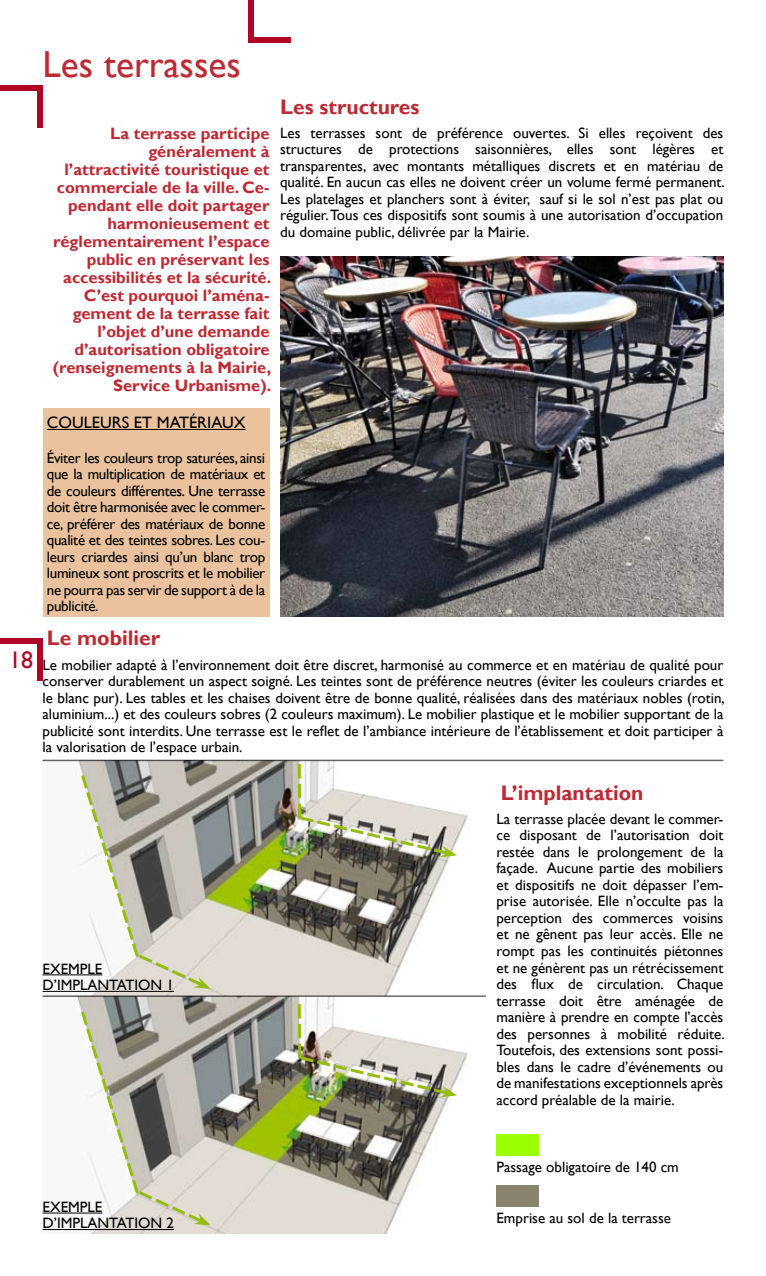
<style>
.page{position:relative;width:766px;height:1276px;background:#fff}
.page>*{position:absolute;margin:0;border:0;box-sizing:border-box;transform-origin:0 0}
.t1{font:37.5px "Gill Sans";color:#bc2a33}
.t2{font:24px "Gill Sans";color:#af0527}
.t3{font:700 21px "Gill Sans";color:#bc2a33}
.t4{font:700 16.5px/18px "Gill Sans";color:#bc2a33;text-align:right}
.t5{font:16.5px "Gill Sans";color:#000}
.t6{font:15px/16.5px "Gill Sans";color:#000;text-align:justify}
</style>
<div class="page">
<img style="left:280px;top:257px;width:443px;height:360px">
<div style="left:43px;top:408px;width:226px;height:209px;background:#eac29e"></div>
<hr style="left:47px;top:429px;width:198px;height:1px;background:#000">
<div style="left:37px;top:638px;width:6px;height:42px;background:#af0527"></div>
<div style="left:0;top:638px;width:43px;height:5px;background:#af0527"></div>
<div style="left:248px;top:37px;width:43px;height:6px;background:#af0527"></div>
<div style="left:248px;top:0;width:5px;height:43px;background:#af0527"></div>
<img style="left:43px;top:761px;width:453px;height:472px">
<div style="left:496px;top:1134px;width:43px;height:21px;background:#9bff00"></div>
<div style="left:496px;top:1185px;width:43px;height:21px;background:#89826f"></div>
<hr style="left:43px;top:759px;width:680px;height:2px;background:#000">
<hr style="left:43px;top:995px;width:442px;height:2px;background:#000">
<hr style="left:43px;top:974px;width:59px;height:1px;background:#000">
<hr style="left:43px;top:991px;width:131px;height:1px;background:#000">
<hr style="left:43px;top:1212px;width:59px;height:1px;background:#000">
<hr style="left:43px;top:1229px;width:131px;height:1px;background:#000">
<div style="left:0;top:85px;width:43px;height:5px;background:#af0527"></div>
<div style="left:37px;top:85px;width:6px;height:43px;background:#af0527"></div>
<svg style="left:79px;top:772px;width:131px;height:217px"></svg>
<svg style="left:79px;top:1008px;width:131px;height:217px"></svg>
<svg style="left:296px;top:761px;width:161px;height:96px"></svg>
<img style="left:296px;top:1001px;width:161px;height:96px">
<h2 class="t2" style="left:9px;top:645px;width:26px">18</h2>
<h1 class="t1" style="left:43px;top:42px;width:200px">Les terrasses</h1>
<p class="t4" style="left:53px;top:125px;width:220px">La terrasse participe généralement à l’attractivité touristique et commerciale de la ville. Ce&shy;pendant elle doit partager harmonieusement et réglementairement l’espace public en préservant les accessibilités et la sécurité.<br>C’est pourquoi l’aména&shy;gement de la terrasse fait l’objet d’une demande d’autorisation obligatoire (renseignements à la Mairie,<br>Service Urbanisme).</p>
<p class="t5" style="left:47px;top:413px;width:200px">COULEURS ET MATéRIAUX</p>
<p class="t6" style="left:47px;top:450px;width:220px">éviter les couleurs trop saturées, ainsi que la multiplication de matériaux et de couleurs différentes. Une terrasse doit être harmonisée avec le commer&shy;ce, préférer des matériaux de bonne qualité et des teintes sobres. Les cou&shy;leurs criardes ainsi qu’un blanc trop lumineux sont proscrits et le mobilier ne pourra pas servir de support à de la publicité.</p>
<h3 class="t3" style="left:47px;top:625px;width:115px">Le mobilier</h3>
<h3 class="t3" style="left:280px;top:94px;width:141px">Les structures</h3>
<p class="t6" style="left:280px;top:125px;width:446px">Les terrasses sont de préférence ouvertes. Si elles reçoivent des structures de protections saisonnières, elles sont légères et transparentes, avec montants métalliques discrets et en matériau de qualité. En aucun cas elles ne doivent créer un volume fermé permanent.<br>Les platelages et planchers sont à éviter, sauf si le sol n’est pas plat ou régulier. Tous ces dispositifs sont soumis à une autorisation d’occupation du domaine public, délivrée par la Mairie.</p>
<p class="t6" style="left:43px;top:656px;width:683px">Le mobilier adapté à l’environnement doit être discret, harmonisé au commerce et en matériau de qualité pour conserver durablement un aspect soigné. Les teintes sont de préférence neutres (éviter les couleurs criardes et le blanc pur). Les tables et les chaises doivent être de bonne qualité, réalisées dans des matériaux nobles (rotin, aluminium...) et des couleurs sobres (2 couleurs maximum). Le mobilier plastique et le mobilier supportant de la publicité sont interdits. Une terrasse est le reflet de l’ambiance intérieure de l’établissement et doit participer à la valorisation de l’espace urbain.</p>
<p class="t6" style="left:43px;top:960px;width:133px">EXEMPLE<br>D’IMPLANTATION 1</p>
<h3 class="t3" style="left:500px;top:780px;width:144px">L’implantation</h3>
<p class="t6" style="left:496px;top:811px;width:230px">La terrasse placée devant le commer&shy;ce disposant de l’autorisation doit restée dans le prolongement de la façade. Aucune partie des mobiliers et dispositifs ne doit dépasser l’em&shy;prise autorisée. Elle n’occulte pas la perception des commerces voisins et ne gênent pas leur accès. Elle ne rompt pas les continuités piétonnes et ne génèrent pas un rétrécissement des flux de circulation. Chaque terrasse doit être aménagée de manière à prendre en compte l’accès des personnes à mobilité réduite.<br>Toutefois, des extensions sont possi&shy;bles dans le cadre d’événements ou de manifestations exceptionnels après accord préalable de la mairie.</p>
<p class="t6" style="left:43px;top:1199px;width:133px">EXEMPLE<br>D’IMPLANTATION 2</p>
<p class="t6" style="left:496px;top:1158px;width:184px">Passage obligatoire de 140 cm</p>
<p class="t6" style="left:496px;top:1209px;width:176px">Emprise au sol de la terrasse</p>
</div>
